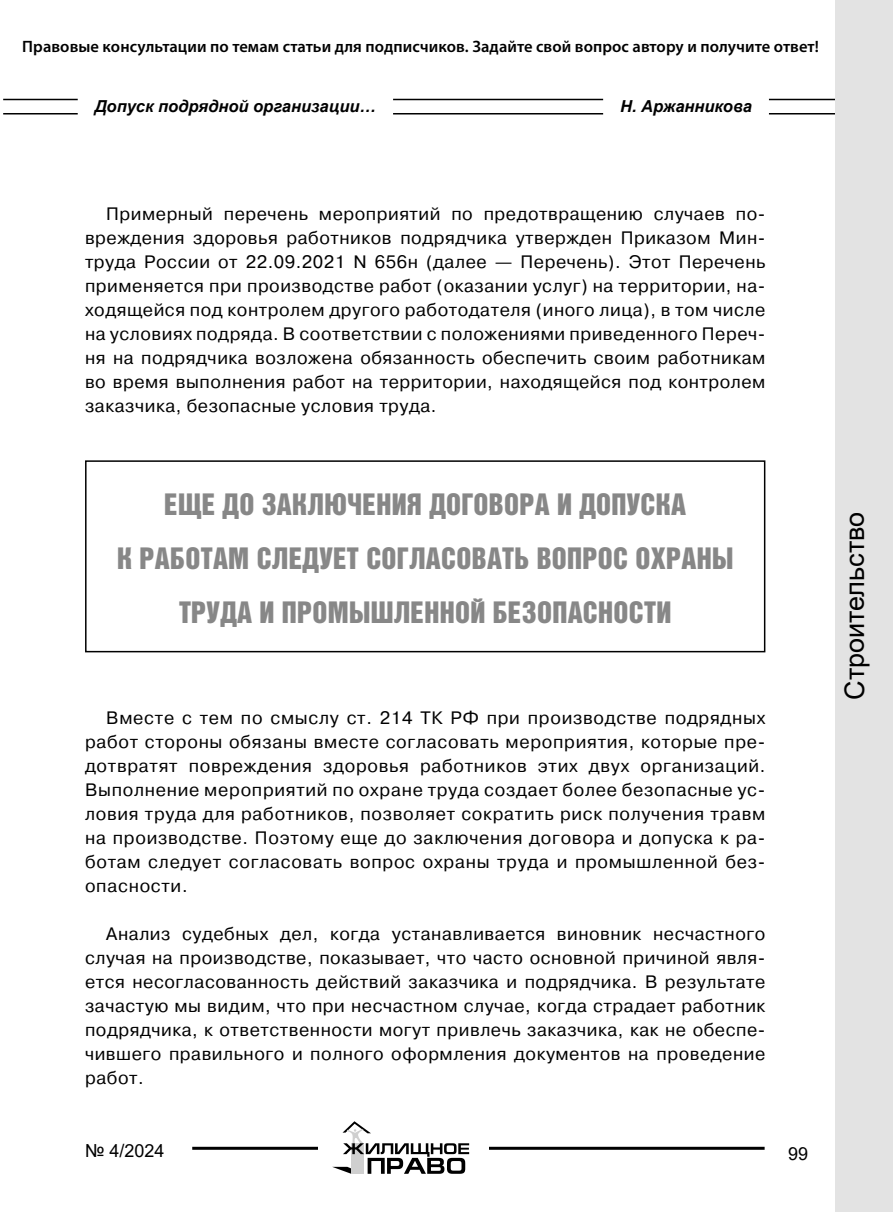
<style>
.page{position:relative;width:893px;height:1212px;background:#fff}
.page>*{position:absolute;margin:0;border:0;box-sizing:border-box;transform-origin:0 0}
.t1{font:30px/54px "Bastion Kontrast Alt C";letter-spacing:.01em;color:#878787;text-align:center}
.t2{font:27px "Arial";color:#000}
.t3{font:18px/24px "Pragmatica";letter-spacing:.03em;color:#000;text-align:justify}
.t4{font:18px "Arial";color:#000}
.t5{font:600 16.5px "Myriad Pro";letter-spacing:.005em;color:#000}
.t6{font:italic 700 16.5px "Arial";color:#000}
</style>
<div class="page">
<hr style="left:3px;top:99px;width:857px;height:1px;background:#000">
<hr style="left:3px;top:113px;width:857px;height:1px;background:#000">
<div style="left:835px;top:0;width:58px;height:1212px;background:#e3e3e3"></div>
<div style="left:603px;top:95px;width:166px;height:23px;background:#fff"></div>
<div style="left:78px;top:95px;width:315px;height:23px;background:#fff"></div>
<hr style="left:192px;top:1147px;width:573px;height:3px;background:#000">
<div style="left:319px;top:1108px;width:170px;height:85px;background:#fff"></div>
<svg style="left:332px;top:1121px;width:137px;height:53px"></svg>
<div style="left:85px;top:460px;width:680px;height:192px;border:2px solid #000"></div>
<p class="t5" style="left:22px;top:36px;width:798px">Правовые консультации по темам статьи для подписчиков. Задайте свой вопрос автору и получите ответ!</p>
<p class="t6" style="left:95px;top:96px;width:283px">Допуск подрядной организации…</p>
<p class="t6" style="left:620px;top:96px;width:133px">Н. Аржанникова</p>
<p class="t3" style="left:85px;top:203px;width:682px;text-indent:21px">Примерный перечень мероприятий по предотвращению случаев по&shy;вреждения здоровья работников подрядчика утвержден Приказом Мин&shy;труда России от 22.09.2021 N 656н (далее — Перечень). Этот Перечень применяется при производстве работ (оказании услуг) на территории, на&shy;ходящейся под контролем другого работодателя (иного лица), в том числе на условиях подряда. В соответствии с положениями приведенного Переч&shy;ня на подрядчика возложена обязанность обеспечить своим работникам во время выполнения работ на территории, находящейся под контролем заказчика, безопасные условия труда.</p>
<h1 class="t1" style="left:117px;top:477px;width:618px">ЕЩЕ ДО ЗАКЛЮЧЕНИЯ ДОГОВОРА И ДОПУСКА<br>К РАБОТАМ СЛЕДУЕТ СОГЛАСОВАТЬ ВОПРОС ОХРАНЫ<br>ТРУДА И ПРОМЫШЛЕННОЙ БЕЗОПАСНОСТИ</h1>
<p class="t3" style="left:85px;top:707px;width:682px;text-indent:21px">Вместе с тем по смыслу ст. 214 ТК РФ при производстве подрядных работ стороны обязаны вместе согласовать мероприятия, которые пре&shy;дотвратят повреждения здоровья работников этих двух организаций.<br>Выполнение мероприятий по охране труда создает более безопасные ус&shy;ловия труда для работников, позволяет сократить риск получения травм на производстве. Поэтому еще до заключения договора и допуска к ра&shy;ботам следует согласовать вопрос охраны труда и промышленной без&shy;опасности.</p>
<p class="t3" style="left:85px;top:922px;width:682px;text-indent:21px">Анализ судебных дел, когда устанавливается виновник несчастного случая на производстве, показывает, что часто основной причиной явля&shy;ется несогласованность действий заказчика и подрядчика. В результате зачастую мы видим, что при несчастном случае, когда страдает работник подрядчика, к ответственности могут привлечь заказчика, как не обеспе&shy;чившего правильного и полного оформления документов на проведение работ.</p>
<p class="t4" style="left:85px;top:1138px;width:81px">№ 4/2024</p>
<p class="t4" style="left:788px;top:1141px;width:22px">99</p>
<h2 class="t2" style="left:836px;top:700px;width:189px;rotate:-90deg">Строительство</h2>
</div>
